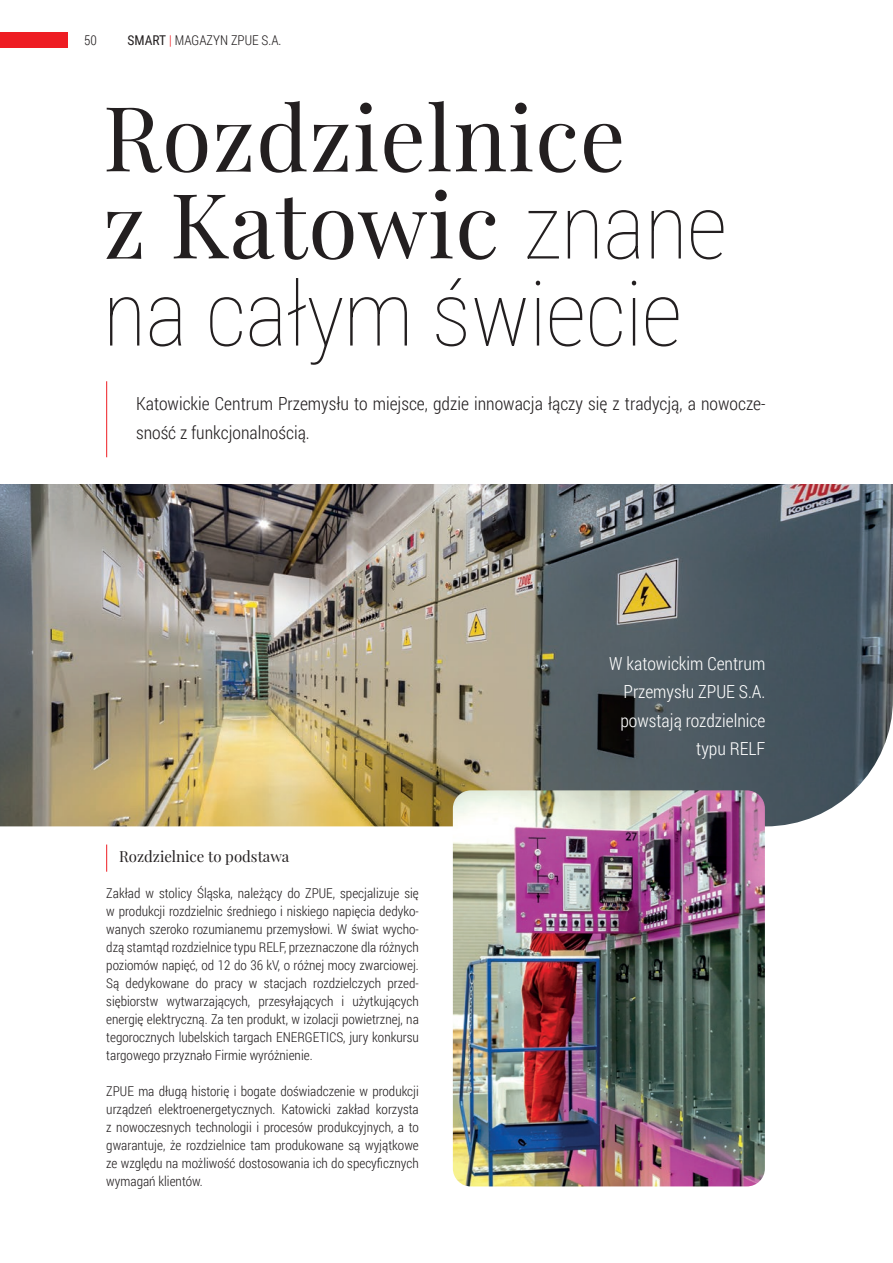
<style>
.page{position:relative;width:893px;height:1263px;background:#fff}
.page>*{position:absolute;margin:0;border:0;box-sizing:border-box;transform-origin:0 0}
.t1{font:90px/87px "Playfair Display";letter-spacing:.01em;color:#231f20}
.t2{font:100 90px "Roboto Condensed";letter-spacing:-.01em;color:#231f20}
.t3{font:300 18px/28.5px "Roboto Condensed";color:#231f20}
.t4{font:300 18px/28.5px "Roboto Condensed";color:#fff;text-align:right}
.t5{font:15px "Playfair Display";color:#231f20}
.t6{font:300 13.5px/18px "Roboto Condensed";color:#231f20;text-align:justify}
.s1{font-weight:400}
.s2{color:#ee1d23}
.s3{font-family:"Roboto Condensed";font-weight:100}
</style>
<div class="page">
<div style="left:0;top:33px;width:68px;height:15px;background:#ee1d23"></div>
<hr style="left:106px;top:381px;width:1px;height:76px;background:#ee1d23">
<img style="left:0;top:484px;width:893px;height:342px">
<img style="left:453px;top:790px;width:312px;height:396px">
<svg style="left:106px;top:844px;width:1px;height:28px"></svg>
<p class="t6" style="left:84px;top:31px;width:14px">50</p>
<p class="t6" style="left:128px;top:31px;width:155px"><span class="s1">SMART</span> <span class="s2">|</span> MAGAZYN ZPUE S.A.</p>
<h1 class="t1" style="left:103px;top:87px;width:626px">Rozdzielnice<br>z Katowic <span class="s3">znane</span></h1>
<h1 class="t2" style="left:103px;top:250px;width:581px">na całym świecie</h1>
<h2 class="t3" style="left:136px;top:389px;width:631px">Katowickie Centrum Przemysłu to miejsce, gdzie innowacja łączy się z tradycją, a nowocze&shy;sność z funkcjonalnością.</h2>
<p class="t5" style="left:119px;top:845px;width:172px">Rozdzielnice to podstawa</p>
<p class="t6" style="left:106px;top:884px;width:314px">Zakład w stolicy Śląska, należący do ZPUE, specjalizuje się w produkcji rozdzielnic średniego i niskiego napięcia dedyko&shy;wanych szeroko rozumianemu przemysłowi. W świat wycho&shy;dzą stamtąd rozdzielnice typu RELF, przeznaczone dla różnych poziomów napięć, od 12 do 36 kV, o różnej mocy zwarciowej.<br>Są dedykowane do pracy w stacjach rozdzielczych przed&shy;siębiorstw wytwarzających, przesyłających i użytkujących energię elektryczną. Za ten produkt, w izolacji powietrznej, na tegorocznych lubelskich targach ENERGETICS, jury konkursu targowego przyznało Firmie wyróżnienie.</p>
<p class="t6" style="left:106px;top:1082px;width:314px">ZPUE ma długą historię i bogate doświadczenie w produkcji urządzeń elektroenergetycznych. Katowicki zakład korzysta z nowoczesnych technologii i procesów produkcyjnych, a to gwarantuje, że rozdzielnice tam produkowane są wyjątkowe ze względu na możliwość dostosowania ich do specyficznych wymagań klientów.</p>
<h2 class="t4" style="left:609px;top:648px;width:158px">W katowickim Centrum<br>Przemysłu ZPUE S.A. powstają rozdzielnice typu RELF</h2>
</div>
